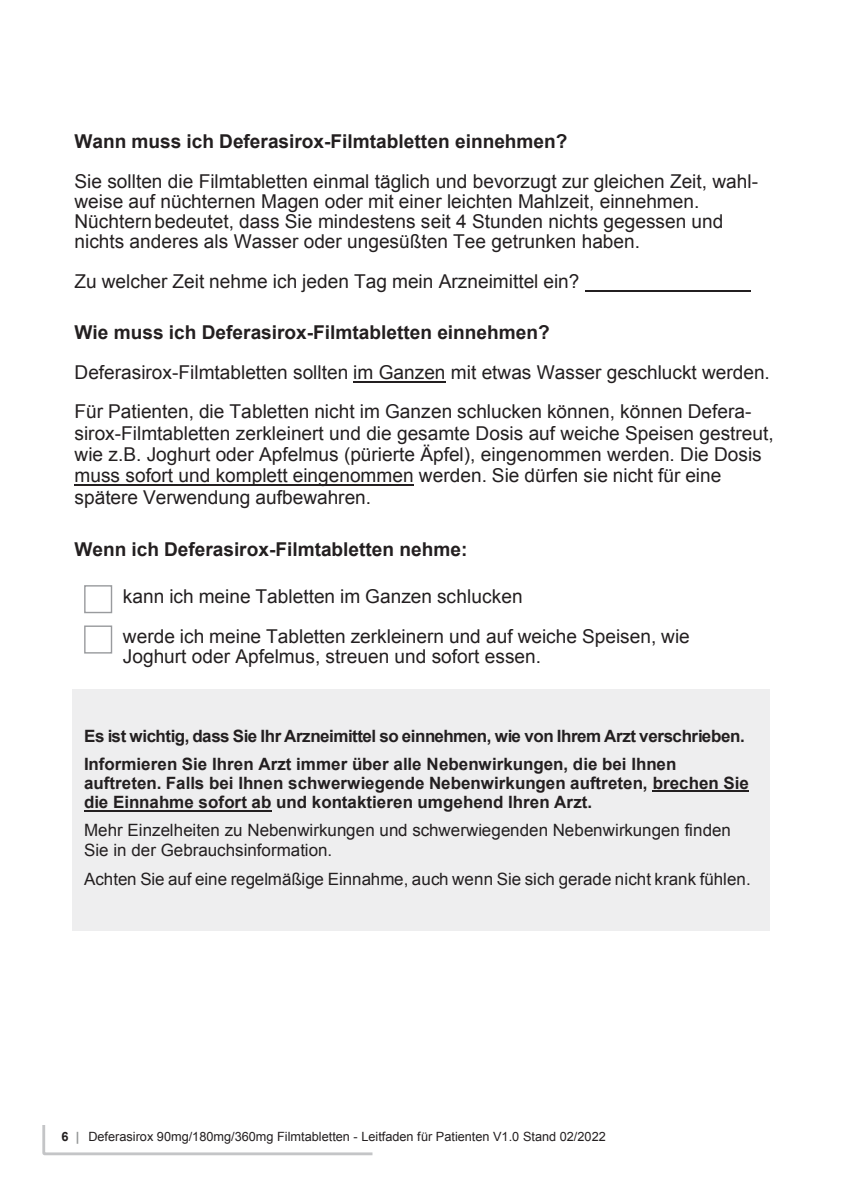
<style>
.page{position:relative;width:842px;height:1191px;background:#fff}
.page>*{position:absolute;margin:0;border:0;box-sizing:border-box;transform-origin:0 0}
.t1{font:19px/20px "Arial";color:#231f20}
.t2{font:700 19px "Arial";color:#231f20}
.t3{font:700 17px/27.2px "Arial";letter-spacing:-.005em;color:#231f20}
.t4{font:17px/20.2px "Arial";letter-spacing:.005em;color:#231f20}
.t5{font:12.8px "Arial";color:#231f20}
.s1{font-weight:700}
.s2{font-weight:700;color:#939595}
</style>
<div class="page">
<svg style="left:42px;top:1125px;width:331px;height:31px"></svg>
<hr style="left:585px;top:290px;width:165px;height:1px;background:#231f20">
<hr style="left:353px;top:381px;width:93px;height:1px;background:#231f20">
<hr style="left:75px;top:484px;width:339px;height:2px;background:#231f20">
<div style="left:84px;top:585px;width:28px;height:28px;border:1px solid #999b9e"></div>
<div style="left:84px;top:625px;width:28px;height:28px;border:1px solid #999b9e"></div>
<div style="left:72px;top:689px;width:697px;height:242px;background:#eeeeef"></div>
<hr style="left:653px;top:790px;width:96px;height:2px;background:#231f20">
<hr style="left:84px;top:810px;width:188px;height:2px;background:#231f20">
<p class="t2" style="left:75px;top:129px;width:494px">Wann muss ich Deferasirox-Filmtabletten einnehmen?</p>
<p class="t1" style="left:75px;top:172px;width:685px">Sie sollten die Filmtabletten einmal täglich und bevorzugt zur gleichen Zeit, wahl&shy;weise auf nüchternen Magen oder mit einer leichten Mahlzeit, einnehmen.<br>Nüchtern bedeutet, dass Sie mindestens seit 4 Stunden nichts gegessen und nichts anderes als Wasser oder ungesüßten Tee getrunken haben.</p>
<p class="t1" style="left:75px;top:271px;width:506px">Zu welcher Zeit nehme ich jeden Tag mein Arzneimittel ein?</p>
<p class="t2" style="left:75px;top:320px;width:477px">Wie muss ich Deferasirox-Filmtabletten einnehmen?</p>
<p class="t1" style="left:75px;top:353px;width:697px;line-height:39.2px">Deferasirox-Filmtabletten sollten im Ganzen mit etwas Wasser geschluckt werden.<br>Für Patienten, die Tabletten nicht im Ganzen schlucken können, können Defera-</p>
<p class="t1" style="left:75px;top:422px;width:701px;line-height:21.4px">sirox-Filmtabletten zerkleinert und die gesamte Dosis auf weiche Speisen gestreut, wie z.B. Joghurt oder Apfelmus (pürierte Äpfel), eingenommen werden. Die Dosis muss sofort und komplett eingenommen werden. Sie dürfen sie nicht für eine spätere Verwendung aufbewahren.</p>
<p class="t2" style="left:75px;top:536px;width:394px">Wenn ich Deferasirox-Filmtabletten nehme:</p>
<p class="t1" style="left:123px;top:576px;width:568px;line-height:40px">kann ich meine Tabletten im Ganzen schlucken<br>werde ich meine Tabletten zerkleinern und auf weiche Speisen, wie</p>
<p class="t1" style="left:123px;top:646px;width:420px">Joghurt oder Apfelmus, streuen und sofort essen.</p>
<p class="t3" style="left:84px;top:723px;width:662px">Es ist wichtig, dass Sie Ihr Arzneimittel so einnehmen, wie von Ihrem Arzt verschrieben.<br>Informieren Sie Ihren Arzt immer über alle Nebenwirkungen, die bei Ihnen</p>
<p class="t3" style="left:84px;top:773px;width:666px;line-height:19.4px">auftreten. Falls bei Ihnen schwerwiegende Nebenwirkungen auftreten, brechen Sie die Einnahme sofort ab und kontaktieren umgehend Ihren Arzt.</p>
<p class="t4" style="left:84px;top:820px;width:648px">Mehr Einzelheiten zu Nebenwirkungen und schwerwiegenden Nebenwirkungen finden<br>Sie in der Gebrauchsinformation.</p>
<p class="t4" style="left:84px;top:868px;width:668px">Achten Sie auf eine regelmäßige Einnahme, auch wenn Sie sich gerade nicht krank fühlen.</p>
<p class="t5" style="left:61px;top:1128px;width:546px"><span class="s1">6</span> <span class="s2">|</span> Deferasirox 90mg/180mg/360mg Filmtabletten - Leitfaden für Patienten V1.0 Stand 02/2022</p>
</div>
